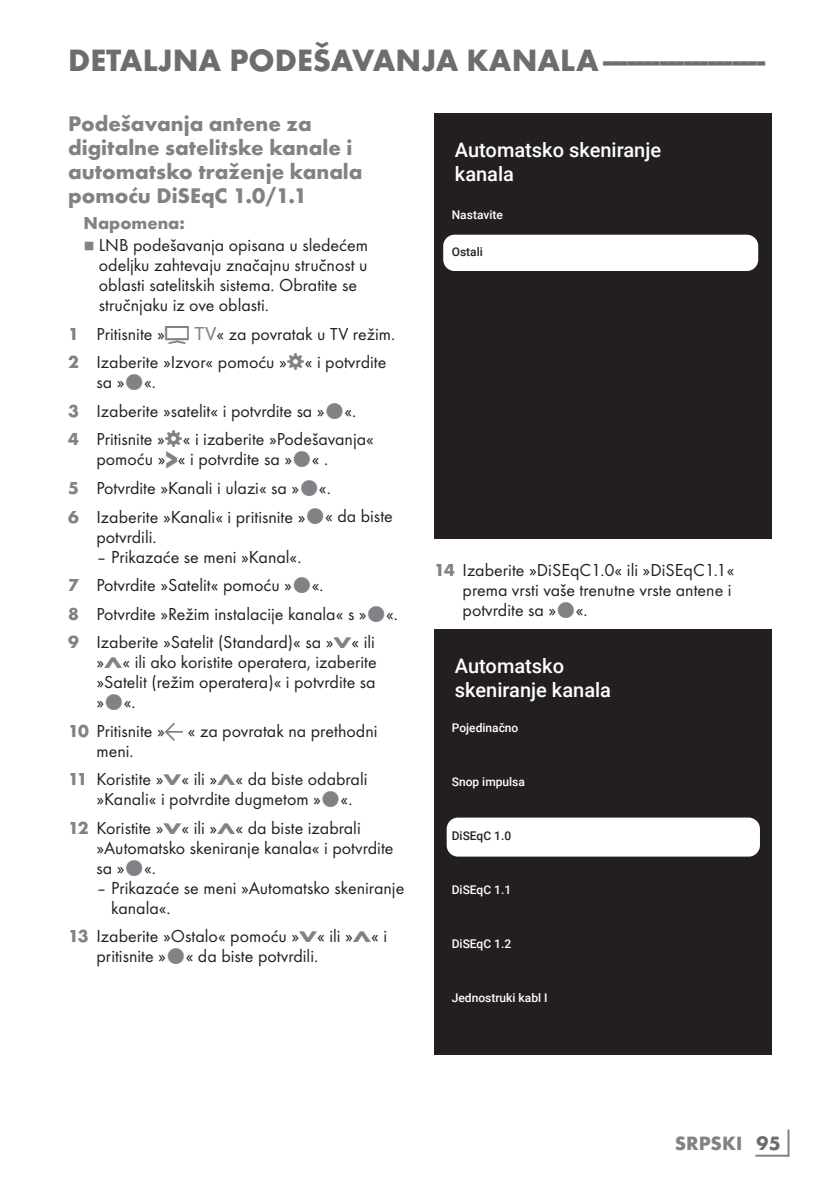
<style>
.page{position:relative;width:840px;height:1191px;background:#fff}
.page>*{position:absolute;margin:0;border:0;box-sizing:border-box;transform-origin:0 0}
.t1{font:700 32px "Futura TOT";color:#6c6d70}
.t2{font:700 22px/24px "Futura TOT";color:#808285}
.t3{font:500 20px/24px "Roboto";color:#fff}
.t4{font:700 20px "Futura TOT";color:#808285}
.t5{font:18px/20px "Futura TOT Boo";color:#231f20}
.t6{font:700 18px "Futura TOT";color:#808285}
.t7{font:500 12px "Roboto";color:#fff}
.t8{font:500 12px "Roboto";color:#231f20}
.t9{font:8px "Grund Son Se";color:#808285}
.s1{font-family:"Futura TOT";font-weight:700;color:#808285}
.s2{font-family:"Arcelik TS9 Android";font-size:32px;color:#808285}
.s3{font-family:"Roboto";color:#808285}
.s4{font-family:"Futura TOT";font-weight:700;font-size:27.2px;color:#808285}
.s5{font-family:"Futura TOT";font-weight:700;font-size:16px;color:#808285}
.s6{font-family:"Arcelik TS9 Android";font-size:20px;color:#808285}
.s7{color:#6c6d70}
</style>
<div class="page">
<hr style="left:787px;top:1129px;width:2px;height:27px;background:#808285">
<hr style="left:755px;top:1154px;width:33px;height:2px;background:#808285">
<div style="left:434px;top:114px;width:337px;height:425px;background:#231f20"></div>
<div style="left:443px;top:235px;width:314px;height:36px;background:#fff;border-radius:11px"></div>
<div style="left:434px;top:629px;width:337px;height:426px;background:#231f20"></div>
<div style="left:446px;top:817px;width:313px;height:39px;background:#fff;border-radius:11px"></div>
<h1 class="t1" style="left:68px;top:40px;width:698px">DETALJNA PODEŠAVANJA KANALA---------------------</h1>
<p class="t2" style="left:68px;top:111px;width:296px">Podešavanja antene za digitalne satelitske kanale i automatsko traženje kanala pomoću DiSEqC 1.0/1.1</p>
<p class="t6" style="left:83px;top:211px;width:103px">Napomena:</p>
<p class="t9" style="left:83px;top:242px;width:13px">7</p>
<p class="t5" style="left:99px;top:235px;width:270px">LNB podešavanja opisana u sledećem odeljku zahtevaju značajnu stručnost u oblasti satelitskih sistema. Obratite se stručnjaku iz ove oblasti.</p>
<p class="t5" style="left:68px;top:319px;width:328px;line-height:28.6px"><span class="s1">1</span> Pritisnite »<span class="s2">H</span> <span class="s3">TV</span>« za povratak u TV režim.<br><span class="s1">2</span> Izaberite »Izvor« pomoću » « i potvrdite</p>
<p class="t5" style="left:68px;top:368px;width:307px;line-height:28.6px;text-indent:28px">sa » «.<br><span class="s1">3</span> Izaberite »satelit« i potvrdite sa » «.<br><span class="s1">4</span> Pritisnite » « i izaberite »Podešavanja«</p>
<p class="t5" style="left:68px;top:445px;width:326px;line-height:28.6px;text-indent:28px">pomoću »<span class="s4">&gt;</span>« i potvrdite sa » « .<br><span class="s1">5</span> Potvrdite »Kanali i ulazi« sa » «.<br><span class="s1">6</span> Izaberite »Kanali« i pritisnite » « da biste</p>
<p class="t5" style="left:96px;top:526px;width:62px">potvrdili.</p>
<p class="t5" style="left:68px;top:542px;width:331px;line-height:28.6px;text-indent:28px">– Prikazaće se meni »Kanal«.<br><span class="s1">7</span> Potvrdite »Satelit« pomoću » «.<br><span class="s1">8</span> Potvrdite »Režim instalacije kanala« s » «.<br><span class="s1">9</span> Izaberite »Satelit (Standard)« sa »<span class="s5">V</span>« ili</p>
<p class="t5" style="left:96px;top:652px;width:282px;text-align:justify">»<span class="s5">Λ</span>« ili ako koristite operatera, izaberite »Satelit (režim operatera)« i potvrdite sa » «.</p>
<p class="t5" style="left:96px;top:720px;width:282px;text-indent:-28px"><span class="s1">10</span> Pritisnite »<span class="s6">a</span> « za povratak na prethodni meni.</p>
<p class="t5" style="left:96px;top:769px;width:272px;text-indent:-28px"><span class="s1">11</span> Koristite »<span class="s5">V</span>« ili »<span class="s5">Λ</span>« da biste odabrali »Kanali« i potvrdite dugmetom » «.</p>
<p class="t5" style="left:96px;top:817px;width:298px;text-indent:-28px"><span class="s1">12</span> Koristite »<span class="s5">V</span>« ili »<span class="s5">Λ</span>« da biste izabrali »Automatsko skeniranje kanala« i potvrdite sa » «.</p>
<p class="t5" style="left:111px;top:877px;width:294px;text-indent:-15px">– Prikazaće se meni »Automatsko skeniranje kanala«.</p>
<p class="t5" style="left:96px;top:926px;width:292px;text-indent:-28px"><span class="s1">13</span> Izaberite »Ostalo« pomoću »<span class="s5">V</span>« ili »<span class="s5">Λ</span>« i pritisnite » « da biste potvrdili.</p>
<p class="t3" style="left:454px;top:137px;width:208px">Automatsko skeniranje kanala</p>
<p class="t7" style="left:451px;top:206px;width:53px">Nastavite</p>
<p class="t8" style="left:451px;top:243px;width:33px">Ostali</p>
<p class="t5" style="left:462px;top:560px;width:273px;text-indent:-28px"><span class="s1">14</span> Izaberite »DiSEqC1.0« ili »DiSEqC1.1« prema vrsti vaše trenutne vrste antene i potvrdite sa » «.</p>
<p class="t3" style="left:454px;top:653px;width:158px">Automatsko skeniranje kanala</p>
<p class="t7" style="left:451px;top:719px;width:68px">Pojedinačno</p>
<p class="t7" style="left:451px;top:773px;width:75px">Snop impulsa</p>
<p class="t8" style="left:451px;top:827px;width:61px">DiSEqC 1.0</p>
<p class="t7" style="left:451px;top:881px;width:61px">DiSEqC 1.1</p>
<p class="t7" style="left:451px;top:935px;width:61px">DiSEqC 1.2</p>
<p class="t7" style="left:451px;top:989px;width:97px">Jednostruki kabl I</p>
<p class="t4" style="left:674px;top:1131px;width:107px">SRPSKI <span class="s7">95</span></p>
</div>
